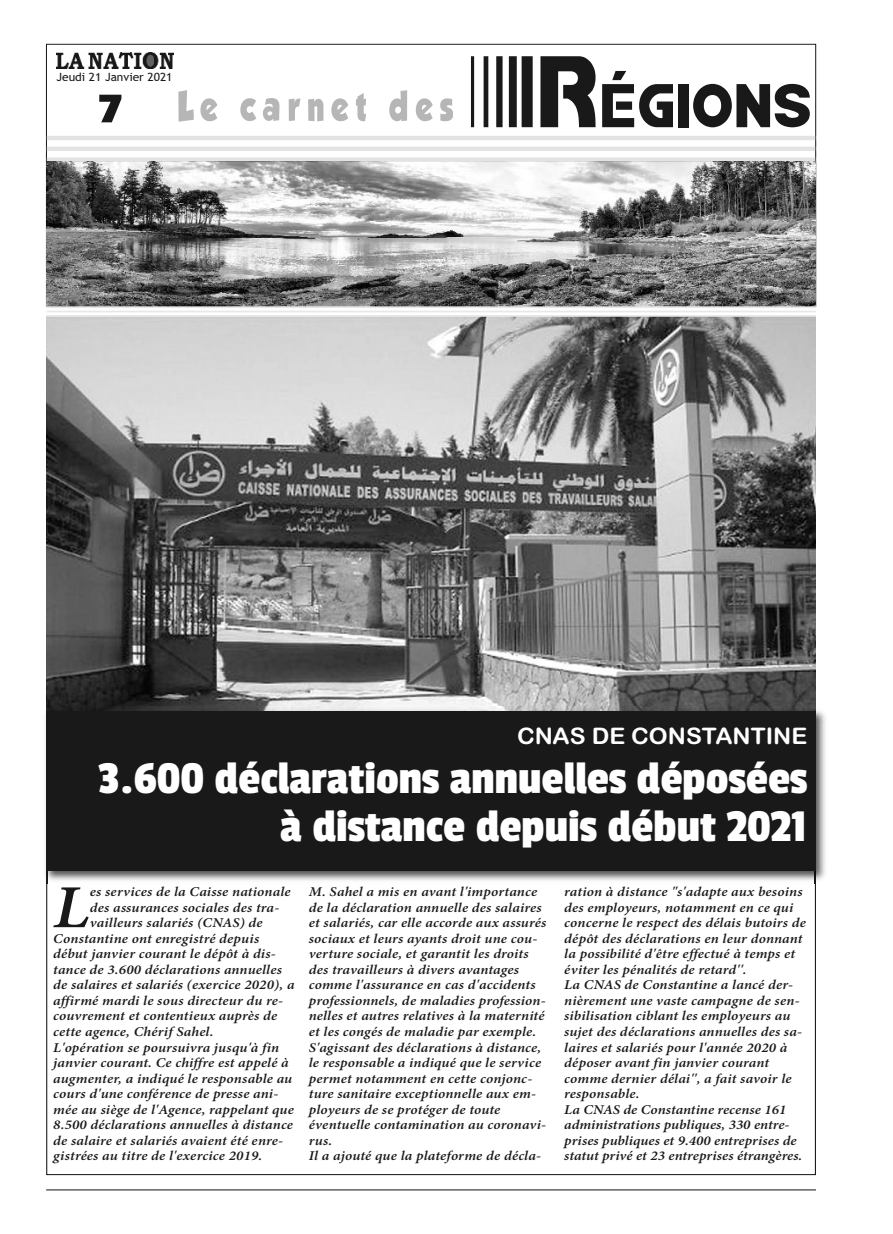
<style>
.page{position:relative;width:893px;height:1234px;background:#fff}
.page>*{position:absolute;margin:0;border:0;box-sizing:border-box;transform-origin:0 0}
.t1{font:67.35px "Bamf";color:#191919;scale:.89 1}
.t2{font:italic 600 61.2px "Minion Pro";color:#191919;scale:1.1 1}
.t3{font:47.7px/48.8px "Passion One";color:#fff;text-align:right;scale:1.05 1}
.t4{font:44.55px "Passion One";color:#191919;scale:1.26 1}
.t5{font:22.8px "Arial Rounded MT Bold";color:#fff;scale:1.05 1}
.t6{font:italic 600 13.5px/15.6px "Minion Pro";letter-spacing:.01em;color:#191919;scale:1.1 1}
.t7{font:11.4px "Trebuchet MS";color:#191919;scale:1.05 1}
.s1{font-size:110.85px}
</style>
<div class="page">
<img style="left:46px;top:317px;width:770px;height:566px">
<img style="left:816px;top:710px;width:10px;height:171px">
<img style="left:45px;top:716px;width:1px;height:157px">
<img style="left:815px;top:870px;width:1px;height:13px">
<img style="left:46px;top:870px;width:2px;height:13px">
<img style="left:46px;top:706px;width:770px;height:4px">
<div style="left:46px;top:710px;width:770px;height:160px;background:#191919"></div>
<img style="left:46px;top:161px;width:770px;height:145px">
<img style="left:56px;top:53px;width:117px;height:16px">
<svg style="left:178px;top:90px;width:229px;height:32px"></svg>
<hr style="left:47px;top:157px;width:768px;height:4px;background:#e3e3e3">
<hr style="left:47px;top:136px;width:768px;height:4px;background:#e3e3e3">
<hr style="left:47px;top:147px;width:768px;height:4px;background:#e3e3e3">
<hr style="left:46px;top:306px;width:770px;height:2px;background:#e8e8e8">
<hr style="left:46px;top:310px;width:770px;height:2px;background:#e8e8e8">
<hr style="left:46px;top:315px;width:770px;height:2px;background:#e8e8e8">
<hr style="left:46px;top:1188px;width:770px;height:2px;background:#191919">
<p class="t7" style="left:56px;top:70px;width:112px">Jeudi 21 Janvier 2021</p>
<h3 class="t4" style="left:99px;top:85px;width:20px">7</h3>
<h1 class="t1" style="left:467px;top:71px;width:389px"><span class="s1">R</span>ÉGIONS</h1>
<h3 class="t5" style="left:517px;top:722px;width:278px">CNAS DE CONSTANTINE</h3>
<h3 class="t3" style="left:98px;top:753px;width:677px">3.600 déclarations annuelles déposées à distance depuis début 2021</h3>
<h2 class="t2" style="left:53px;top:884px;width:35px">L</h2>
<p class="t6" style="left:90px;top:884px;width:184px">es services de la Caisse nationale</p>
<p class="t6" style="left:90px;top:900px;width:174px">des assurances sociales des tra-</p>
<p class="t6" style="left:90px;top:916px;width:159px">vailleurs salariés (CNAS) de</p>
<p class="t6" style="left:53px;top:931px;width:189px">Constantine ont enregistré depuis</p>
<p class="t6" style="left:53px;top:947px;width:204px">début janvier courant le dépôt à dis-</p>
<p class="t6" style="left:53px;top:962px;width:209px">tance de 3.600 déclarations annuelles</p>
<p class="t6" style="left:53px;top:978px;width:221px">de salaires et salariés (exercice 2020), a</p>
<p class="t6" style="left:53px;top:993px;width:211px">affirmé mardi le sous directeur du re-</p>
<p class="t6" style="left:53px;top:1009px;width:205px">couvrement et contentieux auprès de</p>
<p class="t6" style="left:53px;top:1024px;width:147px">cette agence, Chérif Sahel.</p>
<p class="t6" style="left:53px;top:1040px;width:207px">L'opération se poursuivra jusqu'à fin</p>
<p class="t6" style="left:53px;top:1055px;width:216px">janvier courant. Ce chiffre est appelé à</p>
<p class="t6" style="left:53px;top:1071px;width:219px">augmenter, a indiqué le responsable au</p>
<p class="t6" style="left:53px;top:1086px;width:206px">cours d'une conférence de presse ani-</p>
<p class="t6" style="left:53px;top:1102px;width:220px">mée au siège de l'Agence, rappelant que</p>
<p class="t6" style="left:53px;top:1118px;width:220px">8.500 déclarations annuelles à distance</p>
<p class="t6" style="left:53px;top:1133px;width:210px">de salaire et salariés avaient été enre-</p>
<p class="t6" style="left:53px;top:1149px;width:192px">gistrées au titre de l'exercice 2019.</p>
<p class="t6" style="left:309px;top:884px;width:217px">M. Sahel a mis en avant l'importance de la déclaration annuelle des salaires et salariés, car elle accorde aux assurés sociaux et leurs ayants droit une cou&shy;verture sociale, et garantit les droits des travailleurs à divers avantages comme l'assurance en cas d'accidents professionnels, de maladies profession&shy;nelles et autres relatives à la maternité et les congés de maladie par exemple.<br>S'agissant des déclarations à distance, le responsable a indiqué que le service permet notamment en cette conjonc&shy;ture sanitaire exceptionnelle aux em&shy;ployeurs de se protéger de toute éventuelle contamination au coronavi&shy;rus.<br>Il a ajouté que la plateforme de décla-</p>
<p class="t6" style="left:564px;top:884px;width:221px">ration à distance "s'adapte aux besoins des employeurs, notamment en ce qui concerne le respect des délais butoirs de dépôt des déclarations en leur donnant la possibilité d'être effectué à temps et éviter les pénalités de retard''.<br>La CNAS de Constantine a lancé der&shy;nièrement une vaste campagne de sen&shy;sibilisation ciblant les employeurs au sujet des déclarations annuelles des sa&shy;laires et salariés pour l'année 2020 à déposer avant fin janvier courant comme dernier délai'', a fait savoir le responsable.<br>La CNAS de Constantine recense 161 administrations publiques, 330 entre&shy;prises publiques et 9.400 entreprises de statut privé et 23 entreprises étrangères.</p>
</div>
